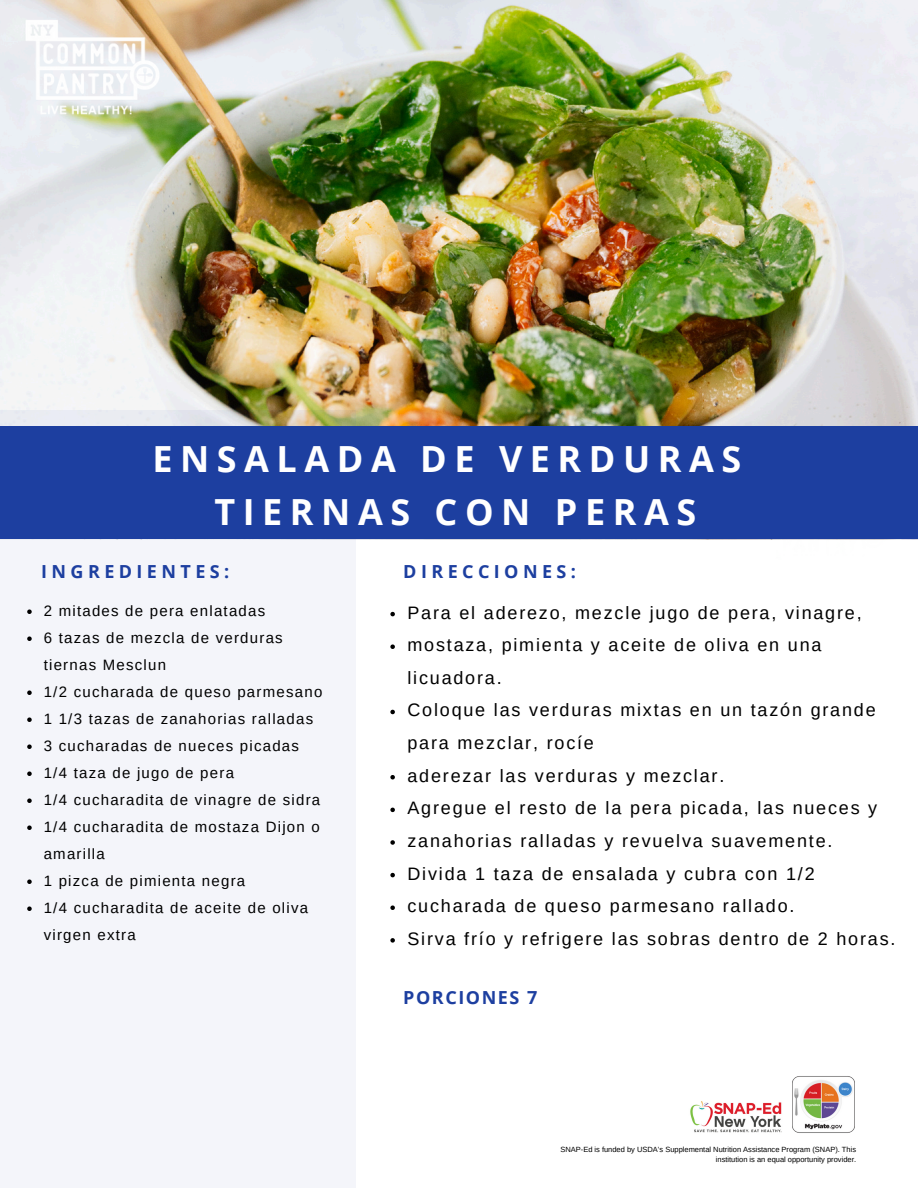
<style>
.page{position:relative;width:918px;height:1188px;background:#fff}
.page>*{position:absolute;margin:0;border:0;box-sizing:border-box;transform-origin:0 0}
.t1{font:700 36px/52.8px "Open Sans";letter-spacing:.21em;color:#fff;text-align:center}
.t2{font:18px/32.7px "Arimo";letter-spacing:.1em;color:#000}
.t3{font:700 18px "Open Sans";letter-spacing:.245em;color:#1d3fa0}
.t4{font:700 18px "Open Sans";letter-spacing:.085em;color:#1d3fa0}
.t5{font:15px/27px "Arimo";letter-spacing:.085em;color:#000}
.t6{font:7.5px/10.1px "Arimo";color:#000;text-align:right}
</style>
<div class="page">
<img style="left:765px;top:539px;width:122px;height:1px">
<img style="left:0;top:0;width:918px;height:426px">
<div style="left:0;top:411px;width:355px;height:777px;background:#f4f5fa"></div>
<div style="left:0;top:426px;width:918px;height:113px;background:#1d3fa0"></div>
<img style="left:18px;top:0;width:148px;height:142px">
<img style="left:690px;top:1101px;width:92px;height:32px">
<img style="left:793px;top:1076px;width:61px;height:57px">
<svg style="left:27px;top:609px;width:5px;height:5px"></svg>
<svg style="left:27px;top:636px;width:5px;height:5px"></svg>
<svg style="left:27px;top:690px;width:5px;height:5px"></svg>
<svg style="left:27px;top:717px;width:5px;height:5px"></svg>
<svg style="left:27px;top:744px;width:5px;height:5px"></svg>
<svg style="left:27px;top:771px;width:5px;height:5px"></svg>
<svg style="left:27px;top:798px;width:5px;height:5px"></svg>
<svg style="left:27px;top:825px;width:5px;height:5px"></svg>
<svg style="left:27px;top:879px;width:5px;height:5px"></svg>
<svg style="left:27px;top:906px;width:5px;height:5px"></svg>
<svg style="left:390px;top:612px;width:5px;height:4px"></svg>
<svg style="left:390px;top:644px;width:5px;height:5px"></svg>
<svg style="left:390px;top:710px;width:5px;height:4px"></svg>
<svg style="left:390px;top:775px;width:5px;height:4px"></svg>
<svg style="left:390px;top:808px;width:5px;height:4px"></svg>
<svg style="left:390px;top:840px;width:5px;height:5px"></svg>
<svg style="left:390px;top:873px;width:5px;height:4px"></svg>
<svg style="left:390px;top:905px;width:5px;height:5px"></svg>
<svg style="left:390px;top:938px;width:5px;height:5px"></svg>
<h1 class="t1" style="left:152px;top:432px;width:590px">ENSALADA DE VERDURAS<br>TIERNAS CON PERAS</h1>
<p class="t3" style="left:41px;top:558px;width:190px">INGREDIENTES:</p>
<p class="t3" style="left:403px;top:558px;width:174px">DIRECCIONES:</p>
<p class="t2" style="left:407px;top:596px;width:456px">Para el aderezo, mezcle jugo de pera, vinagre,</p>
<p class="t2" style="left:407px;top:629px;width:415px">mostaza, pimienta y aceite de oliva en una licuadora.</p>
<p class="t2" style="left:407px;top:694px;width:470px">Coloque las verduras mixtas en un tazón grande para mezclar, rocíe</p>
<p class="t2" style="left:407px;top:759px;width:318px">aderezar las verduras y mezclar.</p>
<p class="t2" style="left:407px;top:792px;width:471px">Agregue el resto de la pera picada, las nueces y</p>
<p class="t2" style="left:407px;top:824px;width:426px">zanahorias ralladas y revuelva suavemente.</p>
<h2 class="t2" style="left:407px;top:857px;width:409px">Divida 1 taza de ensalada y cubra con 1/2</h2>
<p class="t2" style="left:407px;top:890px;width:389px">cucharada de queso parmesano rallado.</p>
<p class="t2" style="left:407px;top:922px;width:489px">Sirva frío y refrigere las sobras dentro de 2 horas.</p>
<p class="t5" style="left:44px;top:598px;width:223px">2 mitades de pera enlatadas</p>
<p class="t5" style="left:44px;top:625px;width:241px">6 tazas de mezcla de verduras tiernas Mesclun</p>
<p class="t5" style="left:44px;top:679px;width:280px">1/2 cucharada de queso parmesano</p>
<p class="t5" style="left:44px;top:706px;width:271px">1 1/3 tazas de zanahorias ralladas</p>
<p class="t5" style="left:44px;top:733px;width:257px">3 cucharadas de nueces picadas</p>
<p class="t5" style="left:44px;top:760px;width:192px">1/4 taza de jugo de pera</p>
<p class="t5" style="left:44px;top:787px;width:278px">1/4 cucharadita de vinagre de sidra</p>
<p class="t5" style="left:44px;top:814px;width:278px">1/4 cucharadita de mostaza Dijon o amarilla</p>
<h2 class="t5" style="left:44px;top:868px;width:203px">1 pizca de pimienta negra</h2>
<p class="t5" style="left:44px;top:895px;width:266px">1/4 cucharadita de aceite de oliva virgen extra</p>
<p class="t4" style="left:403px;top:985px;width:136px">PORCIONES 7</p>
<p class="t6" style="left:560px;top:1145px;width:297px">SNAP-Ed is funded by USDA’s Supplemental Nutrition Assistance Program (SNAP). This institution is an equal opportunity provider.</p>
</div>
